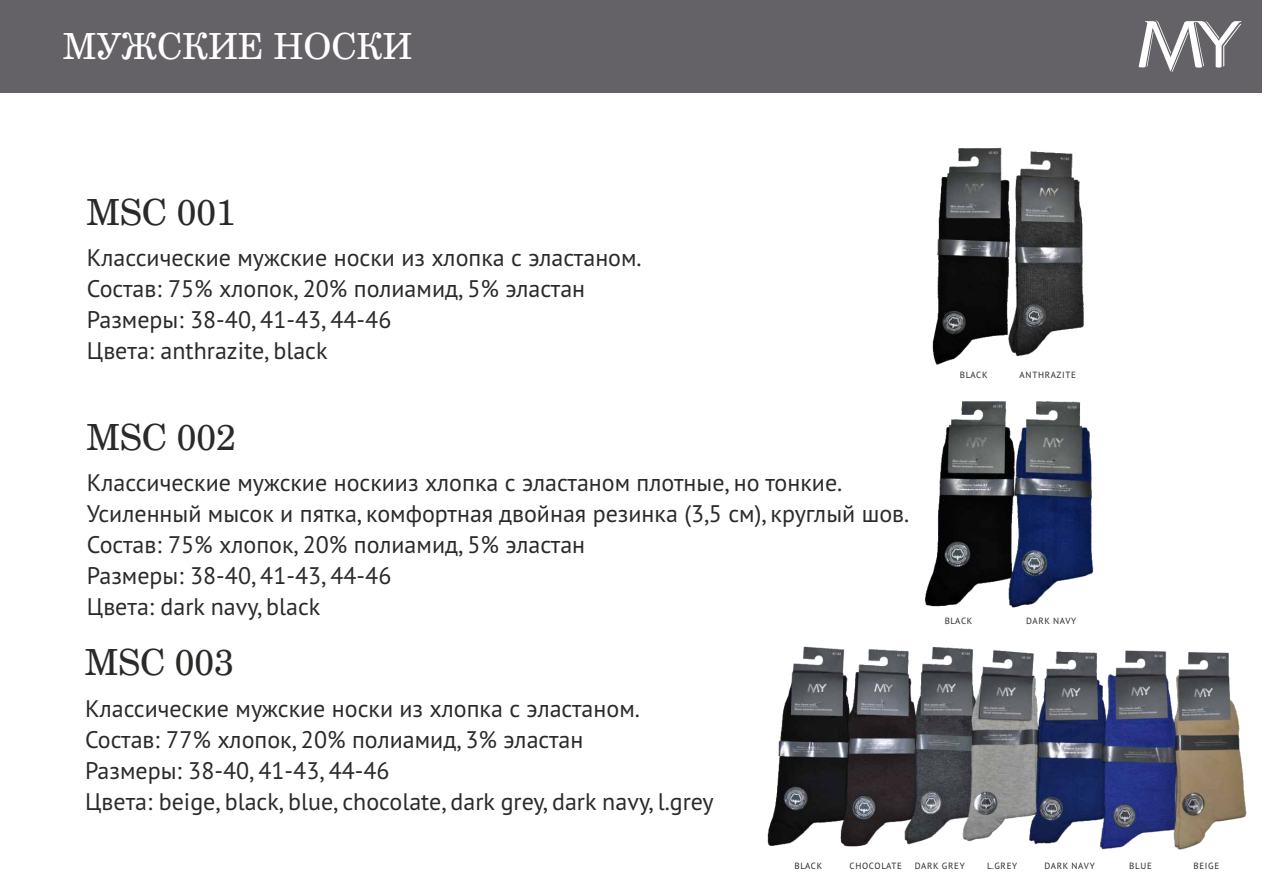
<style>
.page{position:relative;width:1263px;height:893px;background:#fff}
.page>*{position:absolute;margin:0;border:0;box-sizing:border-box;transform-origin:0 0}
.t1{font:36px "Century Schlbk Cyrillic BT";color:#2b2a29}
.t2{font:36px "Century Schlbk Cyrillic BT";color:#fefefe}
.t3{font:24px/31px "PT Sans";color:#2b2a29}
.t4{font:9px "PT Sans";letter-spacing:.08em;color:#2b2a29}
</style>
<div class="page">
<div style="left:0;top:0;width:1262px;height:93px;background:#646266"></div>
<svg style="left:1138px;top:20px;width:103px;height:52px"></svg>
<img style="left:925px;top:401px;width:169px;height:207px">
<img style="left:767px;top:646px;width:480px;height:204px">
<img style="left:932px;top:147px;width:152px;height:218px">
<h1 class="t2" style="left:63px;top:32px;width:351px">МУЖСКИЕ НОСКИ</h1>
<h1 class="t1" style="left:87px;top:197px;width:150px">MSC 001</h1>
<p class="t3" style="left:87px;top:245px;width:556px">Классические мужские носки из хлопка с эластаном.<br>Состав: 75% хлопок, 20% полиамид, 5% эластан Размеры: 38-40, 41-43, 44-46<br>Цвета: anthrazite, black</p>
<h1 class="t1" style="left:87px;top:422px;width:150px">MSC 002</h1>
<p class="t3" style="left:87px;top:469px;width:824px">Классические мужские носкииз хлопка с эластаном плотные, но тонкие.<br>Усиленный мысок и пятка, комфортная двойная резинка (3,5 см), круглый шов.<br>Состав: 75% хлопок, 20% полиамид, 5% эластан<br>Размеры: 38-40, 41-43, 44-46<br>Цвета: dark navy, black</p>
<h1 class="t1" style="left:85px;top:648px;width:150px">MSC 003</h1>
<p class="t3" style="left:85px;top:695px;width:630px">Классические мужские носки из хлопка с эластаном.<br>Состав: 77% хлопок, 20% полиамид, 3% эластан<br>Размеры: 38-40, 41-43, 44-46<br>Цвета: beige, black, blue, chocolate, dark grey, dark navy, l.grey</p>
<p class="t4" style="left:960px;top:371px;width:29px">BLACK</p>
<p class="t4" style="left:1020px;top:371px;width:58px">ANTHRAZITE</p>
<p class="t4" style="left:945px;top:617px;width:29px">BLACK</p>
<p class="t4" style="left:1026px;top:617px;width:52px">DARK NAVY</p>
<p class="t4" style="left:794px;top:862px;width:29px">BLACK</p>
<p class="t4" style="left:849px;top:862px;width:54px">CHOCOLATE</p>
<p class="t4" style="left:915px;top:862px;width:51px">DARK GREY</p>
<p class="t4" style="left:987px;top:862px;width:32px">L.GREY</p>
<p class="t4" style="left:1044px;top:862px;width:52px">DARK NAVY</p>
<p class="t4" style="left:1129px;top:862px;width:24px">BLUE</p>
<p class="t4" style="left:1193px;top:862px;width:27px">BEIGE</p>
</div>
